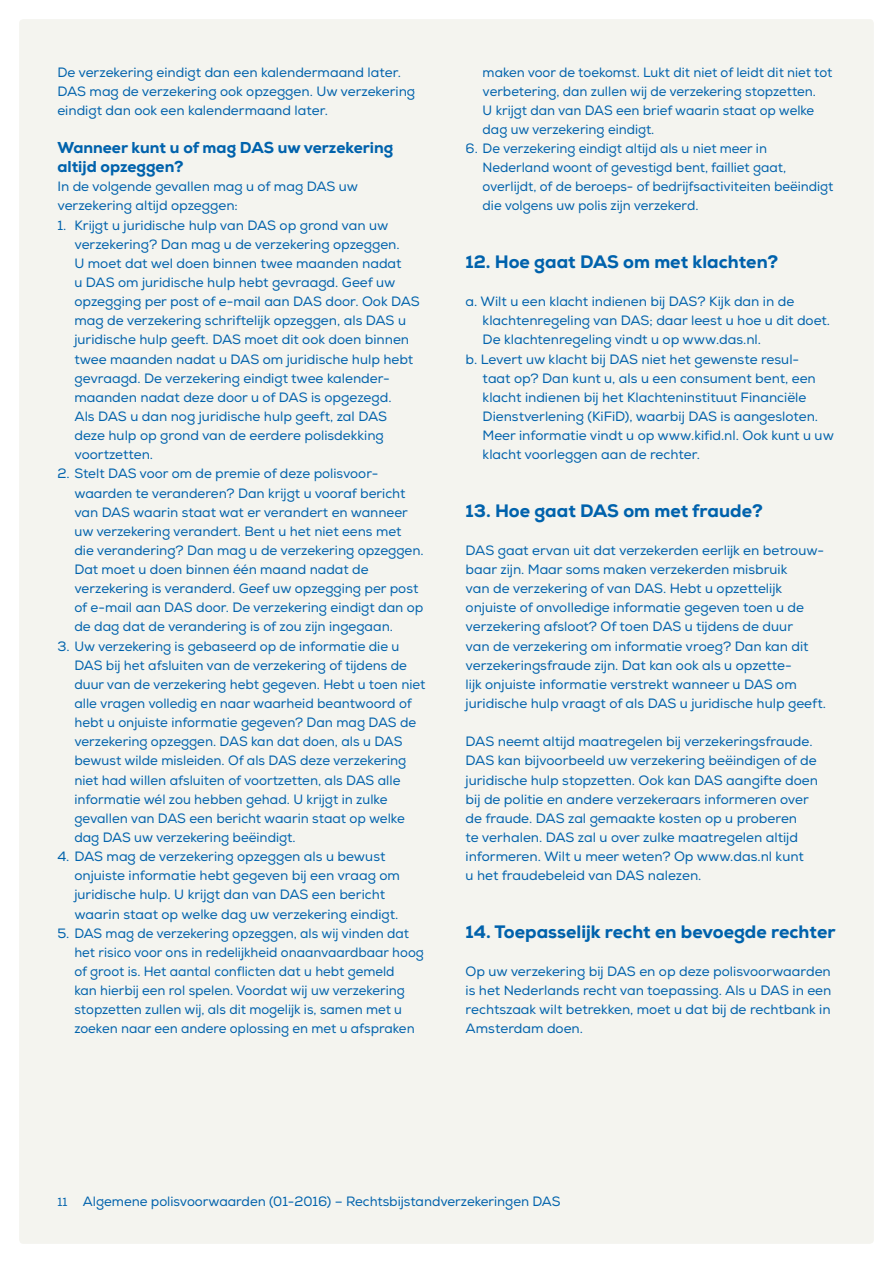
<style>
.page{position:relative;width:893px;height:1263px;background:#fff}
.page>*{position:absolute;margin:0;border:0;box-sizing:border-box;transform-origin:0 0}
.t1{font:800 18px "Nexa";color:#0062ac}
.t2{font:800 15.75px/19.2px "Nexa";color:#0062ac}
.t3{font:13.5px/19.2px "Nexa";color:#0062ac}
.s1{font-size:12px}
</style>
<div class="page">
<div style="left:19px;top:19px;width:855px;height:1225px;background:#f4f4ef;border-radius:4px"></div>
<p class="t3" style="left:57px;top:63px;width:359px">De verzekering eindigt dan een kalendermaand later.<br>DAS mag de verzekering ook opzeggen. Uw verzekering eindigt dan ook een kalendermaand later.</p>
<p class="t2" style="left:57px;top:138px;width:337px">Wanneer kunt u of mag DAS uw verzekering altijd opzeggen?</p>
<p class="t3" style="left:57px;top:177px;width:302px">In de volgende gevallen mag u of mag DAS uw verzekering altijd opzeggen:</p>
<p class="t3" style="left:74px;top:216px;width:347px;text-indent:-17px">1. Krijgt u juridische hulp van DAS op grond van uw verzekering? Dan mag u de verzekering opzeggen.<br>U moet dat wel doen binnen twee maanden nadat<br>u DAS om juridische hulp hebt gevraagd. Geef uw opzegging per post of e-mail aan DAS door. Ook DAS mag de verzekering schriftelijk opzeggen, als DAS u juridische hulp geeft. DAS moet dit ook doen binnen twee maanden nadat u DAS om juridische hulp hebt gevraagd. De verzekering eindigt twee kalender&shy;maanden nadat deze door u of DAS is opgezegd.<br>Als DAS u dan nog juridische hulp geeft, zal DAS deze hulp op grond van de eerdere polisdekking voortzetten.</p>
<p class="t3" style="left:74px;top:464px;width:351px;text-indent:-17px">2. Stelt DAS voor om de premie of deze polisvoor&shy;waarden te veranderen? Dan krijgt u vooraf bericht van DAS waarin staat wat er verandert en wanneer uw verzekering verandert. Bent u het niet eens met die verandering? Dan mag u de verzekering opzeggen.<br>Dat moet u doen binnen één maand nadat de verzekering is veranderd. Geef uw opzegging per post of e-mail aan DAS door. De verzekering eindigt dan op de dag dat de verandering is of zou zijn ingegaan.</p>
<p class="t3" style="left:74px;top:637px;width:353px;text-indent:-17px">3. Uw verzekering is gebaseerd op de informatie die u DAS bij het afsluiten van de verzekering of tijdens de duur van de verzekering hebt gegeven. Hebt u toen niet alle vragen volledig en naar waarheid beantwoord of hebt u onjuiste informatie gegeven? Dan mag DAS de verzekering opzeggen. DAS kan dat doen, als u DAS bewust wilde misleiden. Of als DAS deze verzekering niet had willen afsluiten of voortzetten, als DAS alle informatie wél zou hebben gehad. U krijgt in zulke gevallen van DAS een bericht waarin staat op welke dag DAS uw verzekering beëindigt.</p>
<p class="t3" style="left:74px;top:847px;width:327px;text-indent:-17px">4. DAS mag de verzekering opzeggen als u bewust onjuiste informatie hebt gegeven bij een vraag om juridische hulp. U krijgt dan van DAS een bericht waarin staat op welke dag uw verzekering eindigt.</p>
<p class="t3" style="left:74px;top:924px;width:351px;text-indent:-17px">5. DAS mag de verzekering opzeggen, als wij vinden dat het risico voor ons in redelijkheid onaanvaardbaar hoog of groot is. Het aantal conflicten dat u hebt gemeld<br>kan hierbij een rol spelen. Voordat wij uw verzekering stopzetten zullen wij, als dit mogelijk is, samen met u zoeken naar een andere oplossing en met u afspraken</p>
<p class="t3" style="left:483px;top:62px;width:351px">maken voor de toekomst. Lukt dit niet of leidt dit niet tot verbetering, dan zullen wij de verzekering stopzetten.<br>U krijgt dan van DAS een brief waarin staat op welke dag uw verzekering eindigt.</p>
<p class="t3" style="left:483px;top:139px;width:352px;text-indent:-17px">6. De verzekering eindigt altijd als u niet meer in Nederland woont of gevestigd bent, failliet gaat, overlijdt, of de beroeps- of bedrijfsactiviteiten beëindigt die volgens uw polis zijn verzekerd.</p>
<h1 class="t1" style="left:466px;top:250px;width:314px">12. Hoe gaat DAS om met klachten?</h1>
<p class="t3" style="left:466px;top:292px;width:330px">a. Wilt u een klacht indienen bij DAS? Kijk dan in de</p>
<p class="t3" style="left:483px;top:311px;width:349px">klachtenregeling van DAS; daar leest u hoe u dit doet.</p>
<p class="t3" style="left:483px;top:330px;width:280px">De klachtenregeling vindt u op www.das.nl.</p>
<p class="t3" style="left:466px;top:350px;width:335px">b. Levert uw klacht bij DAS niet het gewenste resul-</p>
<p class="t3" style="left:483px;top:369px;width:335px">taat op? Dan kunt u, als u een consument bent, een</p>
<p class="t3" style="left:483px;top:388px;width:325px">klacht indienen bij het Klachteninstituut Financiële</p>
<p class="t3" style="left:483px;top:407px;width:337px">Dienstverlening (KiFiD), waarbij DAS is aangesloten.</p>
<p class="t3" style="left:483px;top:426px;width:353px">Meer informatie vindt u op www.kifid.nl. Ook kunt u uw</p>
<p class="t3" style="left:483px;top:445px;width:219px">klacht voorleggen aan de rechter.</p>
<h1 class="t1" style="left:466px;top:499px;width:299px">13. Hoe gaat DAS om met fraude?</h1>
<p class="t3" style="left:466px;top:541px;width:362px">DAS gaat ervan uit dat verzekerden eerlijk en betrouw&shy;baar zijn. Maar soms maken verzekerden misbruik<br>van de verzekering of van DAS. Hebt u opzettelijk onjuiste of onvolledige informatie gegeven toen u de verzekering afsloot? Of toen DAS u tijdens de duur<br>van de verzekering om informatie vroeg? Dan kan dit verzekeringsfraude zijn. Dat kan ook als u opzette-<br>lijk onjuiste informatie verstrekt wanneer u DAS om juridische hulp vraagt of als DAS u juridische hulp geeft.</p>
<p class="t3" style="left:466px;top:732px;width:354px">DAS neemt altijd maatregelen bij verzekeringsfraude.<br>DAS kan bijvoorbeeld uw verzekering beëindigen of de juridische hulp stopzetten. Ook kan DAS aangifte doen bij de politie en andere verzekeraars informeren over de fraude. DAS zal gemaakte kosten op u proberen<br>te verhalen. DAS zal u over zulke maatregelen altijd informeren. Wilt u meer weten? Op www.das.nl kunt<br>u het fraudebeleid van DAS nalezen.</p>
<h1 class="t1" style="left:466px;top:920px;width:371px">14. Toepasselijk recht en bevoegde rechter</h1>
<p class="t3" style="left:466px;top:962px;width:367px;text-align:justify">Op uw verzekering bij DAS en op deze polisvoorwaarden is het Nederlands recht van toepassing. Als u DAS in een rechtszaak wilt betrekken, moet u dat bij de rechtbank in Amsterdam doen.</p>
<p class="t3" style="left:57px;top:1191px;width:505px"><span class="s1">11</span> Algemene polisvoorwaarden (01-2016) – Rechtsbijstandverzekeringen DAS</p>
</div>
